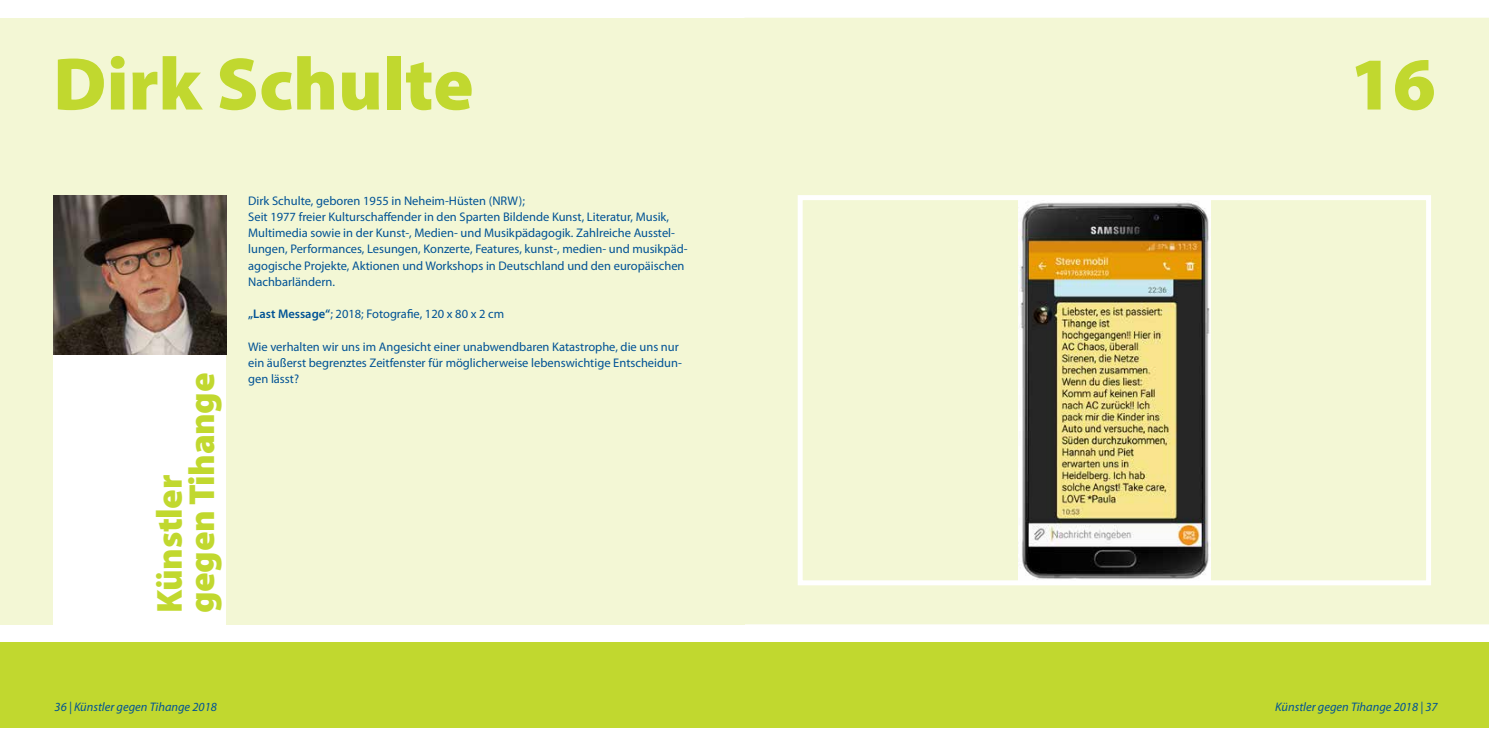
<style>
.page{position:relative;width:1489px;height:745px;background:#fff}
.page>*{position:absolute;margin:0;border:0;box-sizing:border-box;transform-origin:0 0}
.t1{font:900 75px "Myriad Pro";color:#c1d82f}
.t2{font:900 36.25px/32.5px "Myriad Pro";letter-spacing:-.01em;color:#c1d82f}
.t3{font:12.5px/16.2px "Myriad Pro";color:#005295}
.t4{font:italic 12.38px "Myriad Pro";color:#005295}
.s1{font-weight:600}
</style>
<div class="page">
<div style="left:0;top:641px;width:744px;height:85px;background:#c1d82f"></div>
<div style="left:744px;top:641px;width:744px;height:85px;background:#c1d82f"></div>
<div style="left:0;top:18px;width:744px;height:606px;background:#f3f7d5"></div>
<div style="left:744px;top:18px;width:744px;height:606px;background:#f3f7d5"></div>
<div style="left:53px;top:195px;width:172px;height:432px;background:#fff"></div>
<img style="left:53px;top:195px;width:174px;height:159px">
<svg style="left:795px;top:192px;width:638px;height:395px;background:#d7d7b4"></svg>
<h1 class="t1" style="left:53px;top:42px;width:422px">Dirk Schulte</h1>
<h2 class="t2" style="left:154px;top:612px;width:242px;rotate:-90deg">Künstler gegen Tihange</h2>
<p class="t3" style="left:248px;top:192px;width:441px">Dirk Schulte, geboren 1955 in Neheim-Hüsten (NRW);<br>Seit 1977 freier Kulturschaffender in den Sparten Bildende Kunst, Literatur, Musik, Multimedia sowie in der Kunst-, Medien- und Musikpädagogik. Zahlreiche Ausstel&shy;lungen, Performances, Lesungen, Konzerte, Features, kunst-, medien- und musikpäd&shy;agogische Projekte, Aktionen und Workshops in Deutschland und den europäischen Nachbarländern.</p>
<p class="t3" style="left:248px;top:306px;width:257px"><span class="s1">„Last Message“</span>; 2018; Fotografie, 120 x 80 x 2 cm</p>
<p class="t3" style="left:248px;top:338px;width:435px">Wie verhalten wir uns im Angesicht einer unabwendbaren Katastrophe, die uns nur ein äußerst begrenztes Zeitfenster für möglicherweise lebenswichtige Entscheidun&shy;gen lässt?</p>
<p class="t4" style="left:55px;top:699px;width:164px">36 | Künstler gegen Tihange 2018</p>
<h1 class="t1" style="left:1349px;top:42px;width:87px">16</h1>
<p class="t4" style="left:1275px;top:699px;width:164px">Künstler gegen Tihange 2018 | 37</p>
</div>
